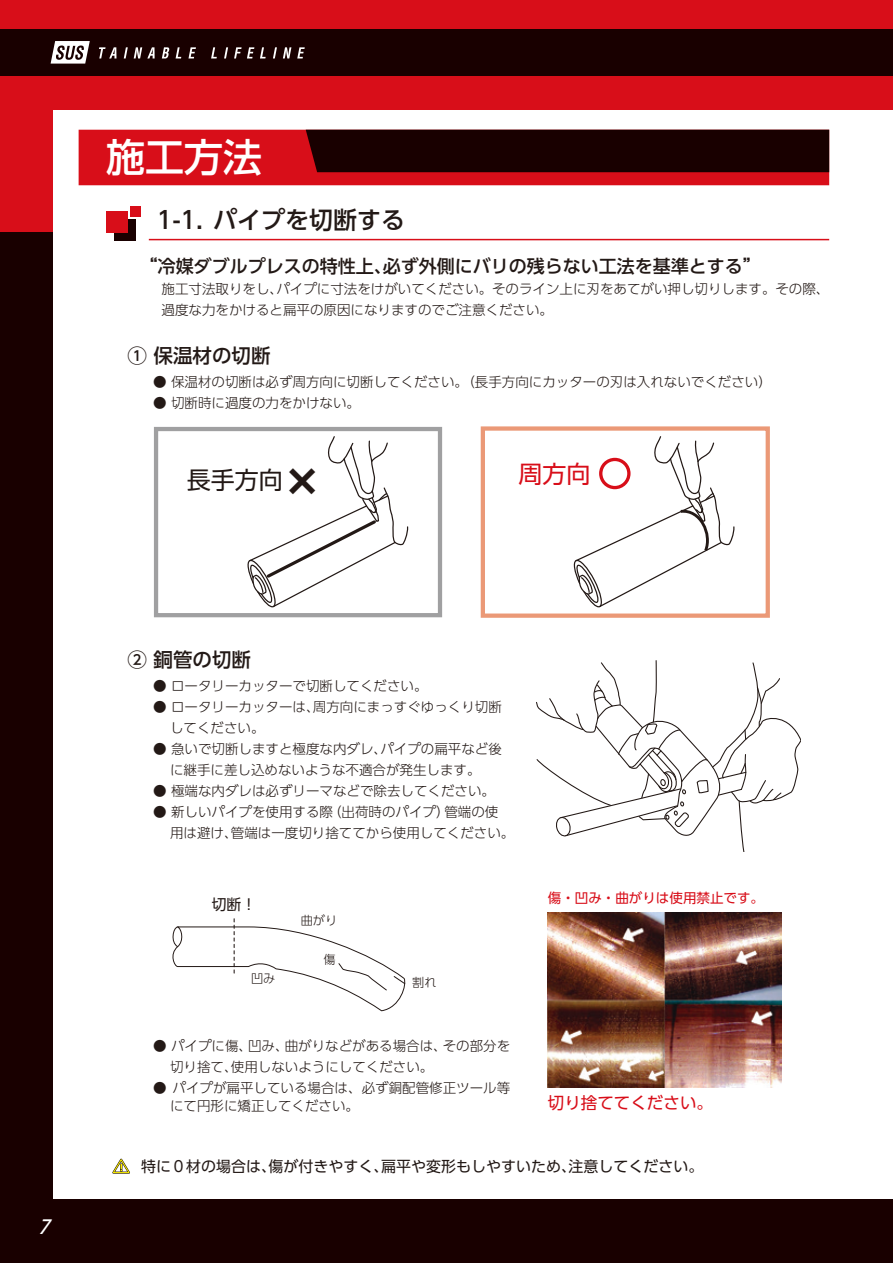
<style>
.page{position:relative;width:893px;height:1263px;background:#d80e19}
.page>*{position:absolute;margin:0;border:0;box-sizing:border-box;transform-origin:0 0}
.t1{font:500 39px "Shin Go Pro";color:#fff}
.t2{font:500 24px "UD Shin Go Pro";color:#231916}
.t3{font:24px "UD Shin Go Pro";color:#231916}
.t4{font:24px "UD Shin Go Pro";color:#d80e19}
.t5{font:500 19.5px "UD Shin Go Pro";color:#231916}
.t6{font:italic 500 19.5px "Koz Go Pro";color:#fff}
.t7{font:500 18px "UD Shin Go Pro";color:#231916}
.t8{font:16.5px "UD Shin Go Pro";color:#d80e19}
.t9{font:15px "UD Shin Go Pro";color:#231916}
.t10{font:14.85px "UD Shin Go Pro";color:#231916}
.t11{font:300 13.5px/21px "UD Shin Go Pro";color:#231916}
.t12{font:13.5px "UD Shin Go Pro";color:#d80e19}
.t13{font:300 12.15px "UD Shin Go Pro";color:#231916}
.s1{font-weight:800;font-size:39px}
.s2{font-weight:800;font-size:33px}
</style>
<div class="page">
<div style="left:0;top:232px;width:893px;height:1031px;background:#190000"></div>
<div style="left:0;top:29px;width:893px;height:47px;background:#190000"></div>
<div style="left:53px;top:111px;width:840px;height:1088px;background:#fff"></div>
<svg style="left:51px;top:41px;width:39px;height:23px"></svg>
<svg style="left:99px;top:47px;width:17px;height:11px"></svg>
<svg style="left:124px;top:47px;width:4px;height:11px"></svg>
<svg style="left:134px;top:47px;width:21px;height:11px"></svg>
<svg style="left:162px;top:47px;width:7px;height:11px"></svg>
<svg style="left:176px;top:47px;width:5px;height:11px"></svg>
<svg style="left:188px;top:47px;width:8px;height:11px"></svg>
<svg style="left:211px;top:47px;width:6px;height:11px"></svg>
<svg style="left:224px;top:47px;width:4px;height:11px"></svg>
<svg style="left:234px;top:47px;width:20px;height:11px"></svg>
<svg style="left:260px;top:47px;width:6px;height:11px"></svg>
<svg style="left:273px;top:47px;width:4px;height:11px"></svg>
<svg style="left:283px;top:47px;width:8px;height:11px"></svg>
<svg style="left:297px;top:47px;width:8px;height:11px"></svg>
<div style="left:154px;top:427px;width:288px;height:190px;background:#fff;border:4px solid #a0a0a1"></div>
<svg style="left:247px;top:436px;width:162px;height:172px"></svg>
<svg style="left:537px;top:660px;width:264px;height:192px"></svg>
<img style="left:548px;top:912px;width:234px;height:176px">
<svg style="left:172px;top:919px;width:234px;height:92px"></svg>
<svg style="left:79px;top:130px;width:751px;height:55px"></svg>
<div style="left:481px;top:426px;width:289px;height:192px;background:#fff;border:4px solid #eb9977"></div>
<svg style="left:573px;top:436px;width:162px;height:172px"></svg>
<svg style="left:112px;top:1158px;width:18px;height:16px"></svg>
<hr style="left:149px;top:239px;width:680px;height:1px;background:#d80e19">
<div style="left:114px;top:219px;width:22px;height:22px;background:#190000"></div>
<div style="left:106px;top:211px;width:22px;height:22px;background:#d80e19"></div>
<div style="left:131px;top:207px;width:10px;height:10px;background:#d80e19"></div>
<h1 class="t1" style="left:106px;top:125px;width:157px">施工方法</h1>
<h2 class="t2" style="left:157px;top:200px;width:250px">1-1．パイプを切断する</h2>
<h3 class="t7" style="left:140px;top:251px;width:622px">“冷媒ダブルプレスの特性上、必ず外側にバリの残らない工法を基準とする”</h3>
<p class="t11" style="left:162px;top:278px;width:669px">施工寸法取りをし、パイプに寸法をけがいてください。そのライン上に刃をあてがい押し切りします。その際、過度な力をかけると扁平の原因になりますのでご注意ください。</p>
<h3 class="t5" style="left:128px;top:340px;width:144px">① 保温材の切断</h3>
<p class="t11" style="left:153px;top:371px;width:620px">● 保温材の切断は必ず周方向に切断してください。（長手方向にカッターの刃は入れないでください）</p>
<p class="t11" style="left:153px;top:392px;width:208px">● 切断時に過度の力をかけない。</p>
<h2 class="t3" style="left:187px;top:460px;width:137px">長手方向<span class="s1">×</span></h2>
<h2 class="t4" style="left:518px;top:454px;width:114px">周方向 <span class="s2">○</span></h2>
<h3 class="t6" style="left:38px;top:1214px;width:20px">7</h3>
<h3 class="t5" style="left:128px;top:643px;width:125px">② 銅管の切断</h3>
<p class="t11" style="left:153px;top:675px;width:276px">● ロータリーカッターで切断してください。</p>
<p class="t11" style="left:170px;top:696px;width:333px;text-indent:-17px">● ロータリーカッターは、周方向にまっすぐゆっくり切断してください。</p>
<p class="t11" style="left:153px;top:738px;width:350px;text-align:center">● 急いで切断しますと極度な内ダレ、パイプの扁平など後に継手に差し込めないような不適合が発生します。</p>
<p class="t11" style="left:153px;top:780px;width:343px">● 極端な内ダレは必ずリーマなどで除去してください。</p>
<p class="t11" style="left:170px;top:801px;width:346px;text-indent:-17px">● 新しいパイプを使用する際（出荷時のパイプ）管端の使用は避け、管端は一度切り捨ててから使用してください。</p>
<p class="t10" style="left:212px;top:892px;width:46px">切断！</p>
<p class="t13" style="left:301px;top:911px;width:38px">曲がり</p>
<p class="t13" style="left:324px;top:950px;width:14px">傷</p>
<p class="t13" style="left:251px;top:968px;width:26px">凹み</p>
<p class="t13" style="left:412px;top:972px;width:26px">割れ</p>
<p class="t11" style="left:170px;top:1034px;width:342px;text-indent:-17px">● パイプに傷、凹み、曲がりなどがある場合は、その部分を切り捨て、使用しないようにしてください。</p>
<p class="t11" style="left:170px;top:1078px;width:342px;line-height:18.1px;text-indent:-17px">● パイプが扁平している場合は、必ず銅配管修正ツール等にて円形に矯正してください。</p>
<p class="t12" style="left:548px;top:887px;width:217px">傷・凹み・曲がりは使用禁止です。</p>
<p class="t8" style="left:548px;top:1089px;width:166px">切り捨ててください。</p>
<p class="t9" style="left:141px;top:1154px;width:564px">特に０材の場合は、傷が付きやすく、扁平や変形もしやすいため、注意してください。</p>
</div>
